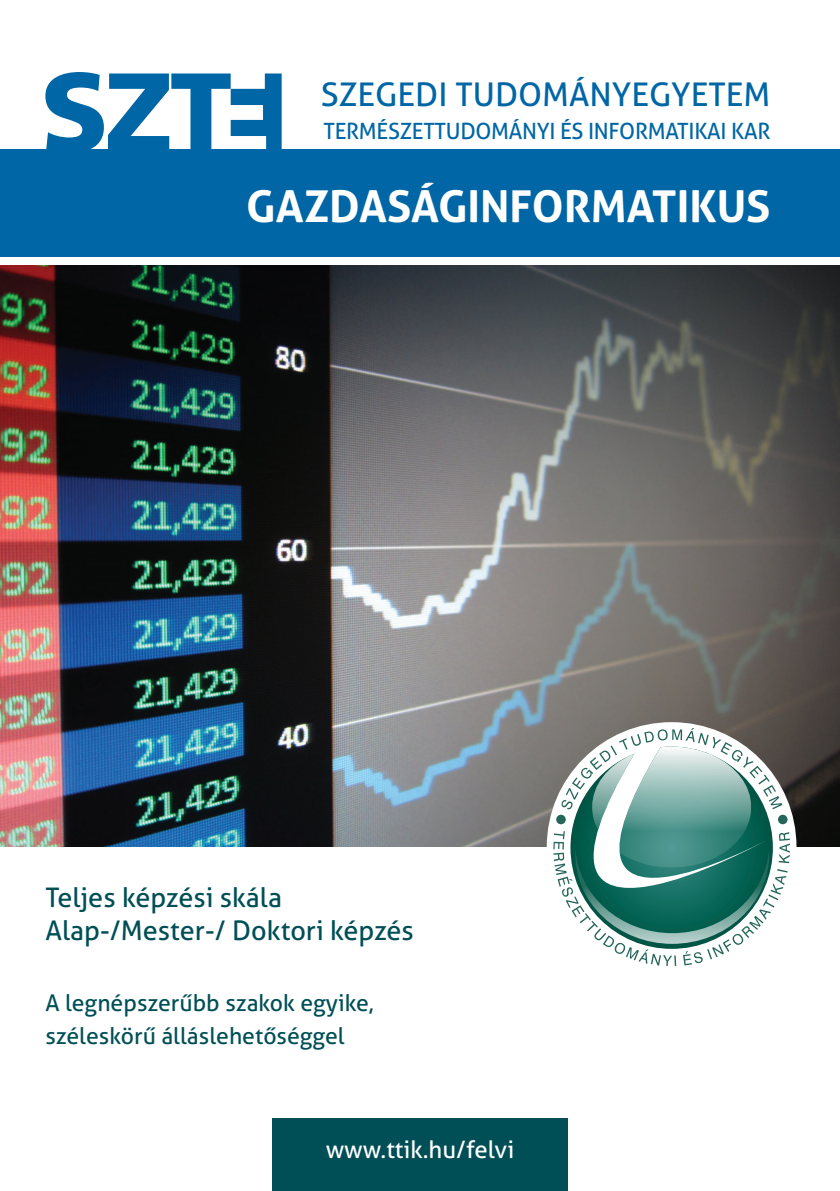
<style>
.page{position:relative;width:840px;height:1191px;background:#fff}
.page>*{position:absolute;margin:0;border:0;box-sizing:border-box;transform-origin:0 0}
.t1{font:700 44px "Aller";color:#fff}
.ALCÍM{font:32.6px "Aller";color:#0166a5}
.ALCÍM-2{font:27px/32.4px "Aller";color:#004f56}
.t2{font:24px "Aller";color:#fff}
.ALCÍM-3{font:23px "Aller";color:#004f56}
.ALCÍM-4{font:22.4px "Aller";letter-spacing:-.015em;color:#0166a5}
</style>
<div class="page">
<img style="left:0;top:266px;width:839px;height:581px">
<div style="left:0;top:149px;width:839px;height:108px;background:#0166a5"></div>
<svg style="left:492px;top:746px;width:61px;height:101px;background:#7e7c7a"></svg>
<svg style="left:553px;top:728px;width:236px;height:238px"></svg>
<div style="left:556px;top:814px;width:9px;height:10px;background:#25655a;border-radius:50%"></div>
<svg style="left:777px;top:814px;width:10px;height:10px"></svg>
<svg style="left:45px;top:72px;width:236px;height:77px"></svg>
<div style="left:272px;top:1119px;width:295px;height:72px;background:#004f56"></div>
<p class="ALCÍM" style="left:320px;top:75px;width:451px">SZEGEDI TUDOMÁNYEGYETEM</p>
<p class="ALCÍM-4" style="left:323px;top:117px;width:448px">TERMÉSZETTUDOMÁNYI ÉS INFORMATIKAI KAR</p>
<p class="t1" style="left:246px;top:179px;width:525px">GAZDASÁGINFORMATIKUS</p>
<p class="ALCÍM-2" style="left:45px;top:881px;width:370px">Teljes képzési skála<br>Alap-/Mester-/ Doktori képzés</p>
<p class="ALCÍM-3" style="left:45px;top:988px;width:329px">A legnépszerűbb szakok egyike,</p>
<p class="ALCÍM-3" style="left:45px;top:1022px;width:300px">széleskörű álláslehetőséggel</p>
<p class="t2" style="left:325px;top:1134px;width:190px">www.ttik.hu/felvi</p>
</div>
